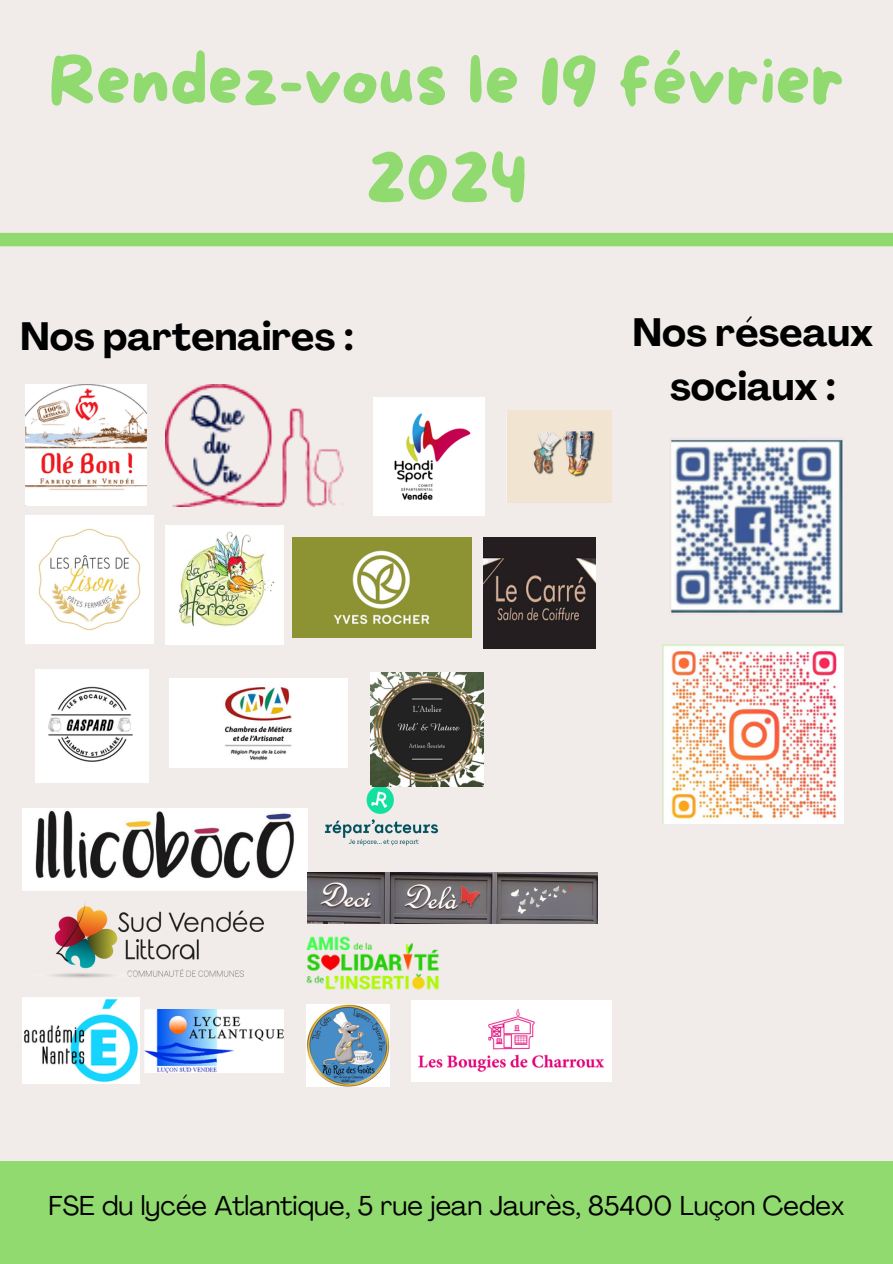
<style>
.page{position:relative;width:893px;height:1264px;background:#fff}
.page>*{position:absolute;margin:0;border:0;box-sizing:border-box;transform-origin:0 0}
.t1{font:69px/95.7px "More Sugar";color:#91da6f;text-align:center}
.t2{font:700 39px/54px "Agrandir";color:#000;text-align:center}
.t3{font:27px "Agrandir";color:#000}
</style>
<div class="page">
<div style="left:0;top:0;width:892px;height:1263px;background:#f1ecea"></div>
<div style="left:0;top:1161px;width:892px;height:102px;background:#91da6f"></div>
<img style="left:26px;top:385px;width:120px;height:120px">
<img style="left:165px;top:385px;width:179px;height:121px">
<img style="left:25px;top:515px;width:128px;height:129px">
<img style="left:23px;top:808px;width:285px;height:82px">
<img style="left:165px;top:526px;width:118px;height:118px">
<img style="left:662px;top:644px;width:181px;height:179px">
<img style="left:671px;top:439px;width:172px;height:174px">
<div style="left:0;top:233px;width:892px;height:13px;background:#91da6f"></div>
<img style="left:170px;top:678px;width:178px;height:89px">
<img style="left:324px;top:786px;width:122px;height:60px">
<img style="left:52px;top:903px;width:211px;height:75px">
<img style="left:23px;top:997px;width:117px;height:86px">
<img style="left:373px;top:397px;width:111px;height:118px">
<img style="left:306px;top:936px;width:133px;height:54px">
<img style="left:306px;top:1004px;width:83px;height:82px">
<img style="left:144px;top:1009px;width:140px;height:63px">
<img style="left:411px;top:1000px;width:201px;height:81px">
<img style="left:35px;top:669px;width:114px;height:114px">
<img style="left:292px;top:537px;width:179px;height:100px">
<img style="left:370px;top:672px;width:114px;height:114px">
<img style="left:308px;top:872px;width:289px;height:51px">
<img style="left:507px;top:410px;width:104px;height:92px">
<img style="left:484px;top:537px;width:111px;height:112px">
<p class="t1" style="left:49px;top:36px;width:797px">Rendez-vous le 19 février<br>2024</p>
<p class="t2" style="left:20px;top:313px;width:335px">Nos partenaires :</p>
<p class="t2" style="left:632px;top:309px;width:242px">Nos réseaux sociaux :</p>
<p class="t3" style="left:49px;top:1194px;width:797px">FSE du lycée Atlantique, 5 rue jean Jaurès, 85400 Luçon Cedex</p>
</div>
